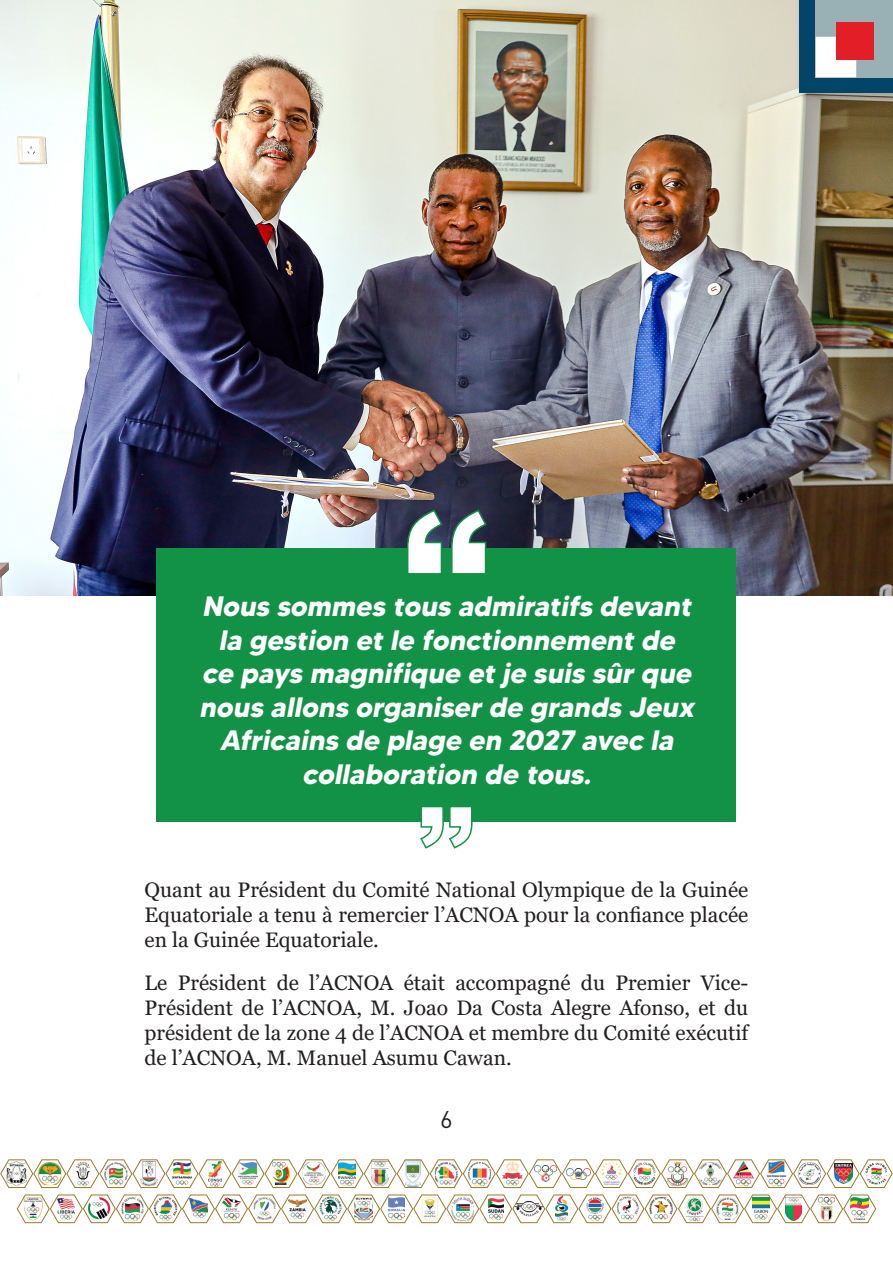
<style>
.page{position:relative;width:893px;height:1263px;background:#fff}
.page>*{position:absolute;margin:0;border:0;box-sizing:border-box;transform-origin:0 0}
.t1{font:italic 700 28.05px/33.6px "MADETOMMY";color:#fff;text-align:center}
.t2{font:24px "DINOT";color:#231f20}
.t3{font:21px/25.2px "Georgia";color:#231f20;text-align:justify}
</style>
<div class="page">
<img style="left:0;top:1159px;width:893px;height:29px">
<img style="left:16px;top:1194px;width:860px;height:29px">
<img style="left:0;top:0;width:893px;height:596px">
<div style="left:794px;top:0;width:99px;height:104px;background:#231f20;opacity:.25"></div>
<div style="left:799px;top:0;width:94px;height:92px;background:#024568"></div>
<div style="left:816px;top:0;width:77px;height:77px;background:#99b1b4"></div>
<div style="left:816px;top:37px;width:40px;height:40px;background:#fff"></div>
<div style="left:836px;top:22px;width:37px;height:38px;background:#e41e27"></div>
<div style="left:157px;top:548px;width:579px;height:273px;background:#129246"></div>
<svg style="left:406px;top:509px;width:82px;height:65px"></svg>
<svg style="left:419px;top:807px;width:54px;height:42px"></svg>
<p class="t1" style="left:199px;top:589px;width:502px">Nous sommes tous admiratifs devant la gestion et le fonctionnement de ce pays magnifique et je suis sûr que nous allons organiser de grands Jeux Africains de plage en 2027 avec la collaboration de tous.</p>
<p class="t3" style="left:145px;top:878px;width:605px">Quant au Président du Comité National Olympique de la Guinée Equatoriale a tenu à remercier l’ACNOA pour la confiance placée en la Guinée Equatoriale.</p>
<p class="t3" style="left:145px;top:970px;width:605px">Le Président de l’ACNOA était accompagné du Premier Vice-Président de l’ACNOA, M. Joao Da Costa Alegre Afonso, et du président de la zone 4 de l’ACNOA et membre du Comité exécutif de l’ACNOA, M. Manuel Asumu Cawan.</p>
<p class="t2" style="left:440px;top:1104px;width:14px">6</p>
</div>
